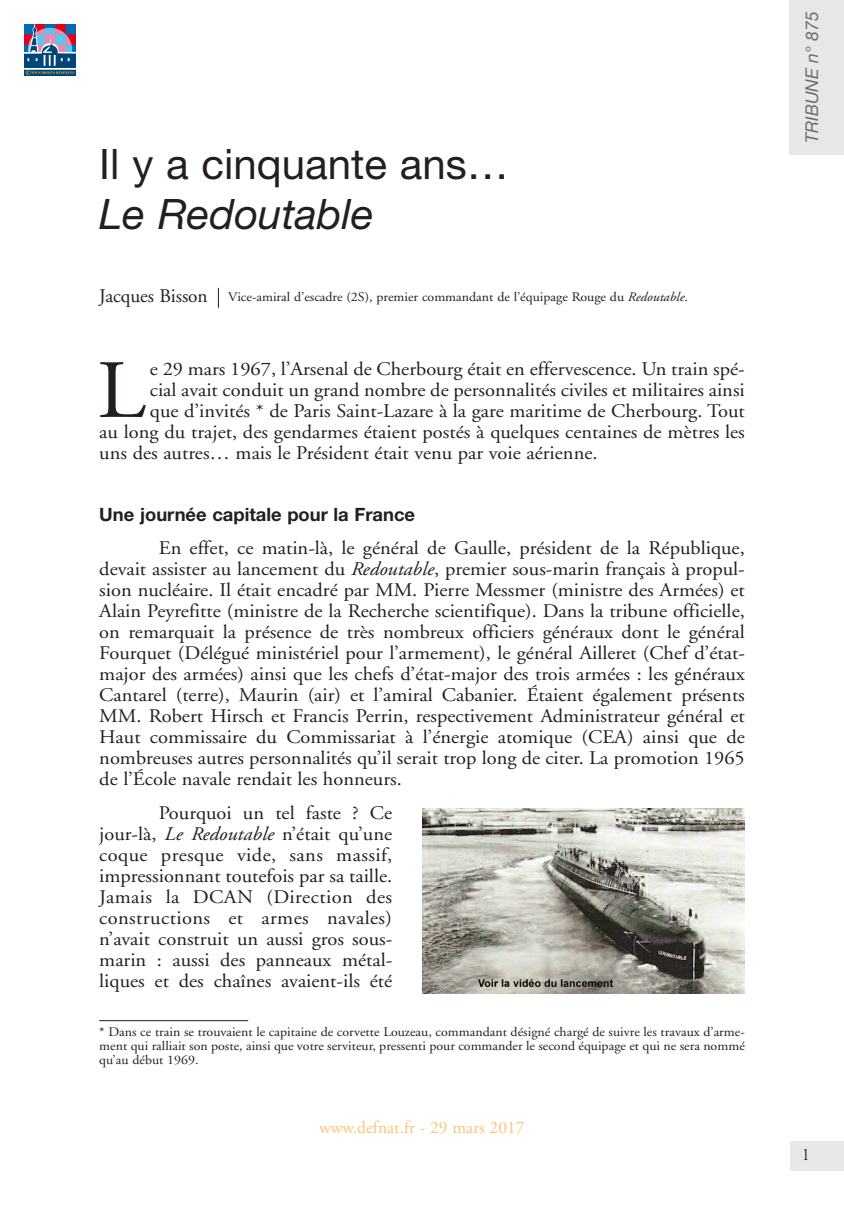
<style>
.page{position:relative;width:844px;height:1216px;background:#fff}
.page>*{position:absolute;margin:0;border:0;box-sizing:border-box;transform-origin:0 0}
.t1{font:82.6px "Adobe Garamond";color:#231f20;scale:1.06 1}
.t2{font:42px "Helvetica Neue";color:#231f20}
.t3{font:italic 42px "Helvetica Neue";color:#231f20}
.t4{font:19.25px/21px "Adobe Garamond";color:#231f20;text-align:justify;scale:1.06 1}
.t5{font:700 18.38px "Helvetica Neue";color:#231f20}
.t6{font:17.5px "Adobe Garamond";color:#fdc476}
.t7{font:italic 17.5px "Helvetica Neue";color:#6c6d70}
.t8{font:17.5px "Adobe Garamond";color:#231f20;scale:.85 1}
.t9{font:13.12px/14px "Adobe Garamond";color:#231f20;text-align:justify;scale:1.06 1}
.s1{font-size:19.25px}
.s2{font-style:italic}
</style>
<div class="page">
<div style="left:789px;top:0;width:54px;height:155px;background:#e6e7e9"></div>
<div style="left:789px;top:1141px;width:54px;height:30px;background:#e6e7e9"></div>
<svg style="left:218px;top:288px;width:1px;height:20px"></svg>
<hr style="left:99px;top:1020px;width:149px;height:1px;background:#231f20">
<img style="left:422px;top:808px;width:322px;height:185px">
<img style="left:25px;top:25px;width:50px;height:51px">
<h2 class="t2" style="left:99px;top:149px;width:411px">Il y a cinquante ans…</h2>
<h2 class="t3" style="left:99px;top:199px;width:276px">Le Redoutable</h2>
<p class="t9" style="left:99px;top:291px;width:556px"><span class="s1">Jacques Bisson</span> Vice-amiral d’escadre (2S), premier commandant de l’équipage Rouge du <span class="s2">Redoutable</span>.</p>
<h1 class="t1" style="left:97px;top:358px;width:47px">L</h1>
<p class="t4" style="left:150px;top:360px;width:562px">e 29 mars 1967, l’Arsenal de Cherbourg était en effervescence. Un train spé-</p>
<p class="t4" style="left:150px;top:381px;width:562px">cial avait conduit un grand nombre de personnalités civiles et militaires ainsi</p>
<p class="t4" style="left:150px;top:402px;width:562px">que d’invités * de Paris Saint-Lazare à la gare maritime de Cherbourg. Tout</p>
<p class="t4" style="left:99px;top:423px;width:610px">au long du trajet, des gendarmes étaient postés à quelques centaines de mètres les</p>
<p class="t4" style="left:99px;top:444px;width:471px">uns des autres… mais le Président était venu par voie aérienne.</p>
<p class="t5" style="left:99px;top:507px;width:317px">Une journée capitale pour la France</p>
<p class="t4" style="left:99px;top:539px;width:610px;text-indent:60px">En effet, ce matin-là, le général de Gaulle, président de la République, devait assister au lancement du <span class="s2">Redoutable</span>, premier sous-marin français à propul&shy;sion nucléaire. Il était encadré par MM. Pierre Messmer (ministre des Armées) et Alain Peyrefitte (ministre de la Recherche scientifique). Dans la tribune officielle, on remarquait la présence de très nombreux officiers généraux dont le général Fourquet (Délégué ministériel pour l’armement), le général Ailleret (Chef d’état&shy;major des armées) ainsi que les chefs d’état-major des trois armées : les généraux Cantarel (terre), Maurin (air) et l’amiral Cabanier. Étaient également présents MM. Robert Hirsch et Francis Perrin, respectivement Administrateur général et Haut commissaire du Commissariat à l’énergie atomique (CEA) ainsi que de nombreuses autres personnalités qu’il serait trop long de citer. La promotion 1965 de l’École navale rendait les honneurs.</p>
<p class="t4" style="left:99px;top:803px;width:278px;text-indent:60px">Pourquoi un tel faste ? Ce jour-là, <span class="s2">Le Redoutable</span> n’était qu’une coque presque vide, sans massif, impressionnant toutefois par sa taille.<br>Jamais la DCAN (Direction des constructions et armes navales) n’avait construit un aussi gros sous&shy;marin : aussi des panneaux métal&shy;liques et des chaînes avaient-ils été</p>
<p class="t9" style="left:99px;top:1025px;width:610px">* Dans ce train se trouvaient le capitaine de corvette Louzeau, commandant désigné chargé de suivre les travaux d’arme&shy;ment qui ralliait son poste, ainsi que votre serviteur, pressenti pour commander le second équipage et qui ne sera nommé qu’au début 1969.</p>
<p class="t6" style="left:319px;top:1119px;width:207px">www.defnat.fr - 29 mars 2017</p>
<p class="t7" style="left:801px;top:143px;width:133px;rotate:-90deg">TRIBUNE n° 875</p>
<p class="t8" style="left:802px;top:1147px;width:10px">1</p>
</div>
